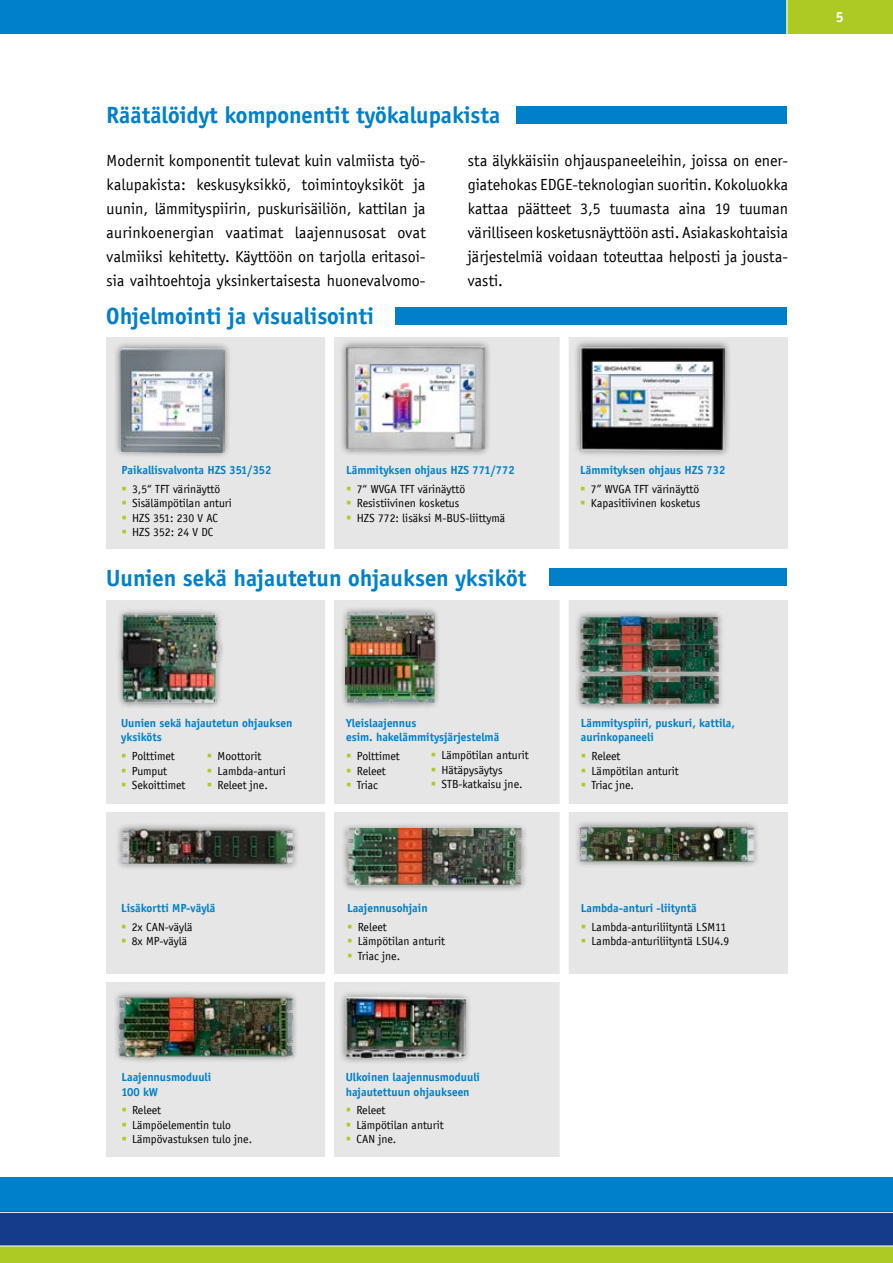
<style>
.page{position:relative;width:893px;height:1263px;background:#fff}
.page>*{position:absolute;margin:0;border:0;box-sizing:border-box;transform-origin:0 0}
.t1{font:700 24px "Officina Sans EF";color:#0080c9}
.t2{font:16.5px/24px "Officina Sans EF";color:#000;text-align:justify}
.t3{font:700 15px "Officina Sans EF";color:#fff}
.t4{font:12px/14.4px "Officina Sans EF";color:#000}
.t5{font:700 12px/14.4px "Officina Sans EF";color:#0080c9}
</style>
<div class="page">
<div style="left:0;top:0;width:893px;height:34px;background:#0080c9"></div>
<div style="left:787px;top:0;width:106px;height:34px;background:#adca24"></div>
<hr style="left:787px;top:0;width:1px;height:35px;background:#fff">
<div style="left:0;top:1178px;width:893px;height:34px;background:#0080c9"></div>
<div style="left:0;top:1213px;width:893px;height:32px;background:#143c8a"></div>
<div style="left:0;top:1246px;width:893px;height:17px;background:#adca24"></div>
<div style="left:107px;top:337px;width:681px;height:211px;background:#e6e6e6"></div>
<div style="left:107px;top:600px;width:681px;height:204px;background:#e6e6e6"></div>
<div style="left:107px;top:812px;width:681px;height:162px;background:#e6e6e6"></div>
<div style="left:107px;top:982px;width:456px;height:175px;background:#e6e6e6"></div>
<div style="left:516px;top:107px;width:271px;height:17px;background:#0080c9"></div>
<div style="left:395px;top:307px;width:392px;height:17px;background:#0080c9"></div>
<div style="left:549px;top:569px;width:238px;height:17px;background:#0080c9"></div>
<div style="left:113px;top:341px;width:119px;height:118px;background:#000;opacity:.5"></div>
<img style="left:120px;top:348px;width:104px;height:104px">
<div style="left:574px;top:340px;width:157px;height:118px;background:#000;opacity:.5"></div>
<img style="left:577px;top:344px;width:147px;height:107px">
<div style="left:573px;top:819px;width:188px;height:49px;background:#000;opacity:.5"></div>
<img style="left:580px;top:826px;width:174px;height:35px">
<div style="left:115px;top:821px;width:185px;height:49px;background:#000;opacity:.5"></div>
<img style="left:120px;top:828px;width:175px;height:36px">
<div style="left:340px;top:822px;width:188px;height:71px;background:#000;opacity:.5"></div>
<img style="left:347px;top:828px;width:175px;height:58px">
<div style="left:325px;top:325px;width:9px;height:236px;background:#fff"></div>
<div style="left:325px;top:594px;width:9px;height:574px;background:#fff"></div>
<div style="left:560px;top:326px;width:9px;height:236px;background:#fff"></div>
<div style="left:560px;top:594px;width:9px;height:574px;background:#fff"></div>
<div style="left:339px;top:339px;width:152px;height:118px;background:#000;opacity:.5"></div>
<img style="left:346px;top:346px;width:138px;height:103px">
<div style="left:115px;top:608px;width:111px;height:102px;background:#000;opacity:.5"></div>
<img style="left:120px;top:608px;width:102px;height:98px">
<div style="left:339px;top:606px;width:102px;height:104px;background:#000;opacity:.5"></div>
<img style="left:346px;top:612px;width:89px;height:90px">
<div style="left:573px;top:669px;width:152px;height:43px;background:#000;opacity:.5"></div>
<img style="left:580px;top:680px;width:138px;height:25px">
<div style="left:573px;top:637px;width:152px;height:43px;background:#000;opacity:.5"></div>
<img style="left:580px;top:653px;width:138px;height:20px">
<div style="left:573px;top:609px;width:152px;height:44px;background:#000;opacity:.5"></div>
<div style="left:338px;top:990px;width:134px;height:74px;background:#000;opacity:.5"></div>
<img style="left:346px;top:997px;width:119px;height:61px">
<div style="left:112px;top:990px;width:186px;height:74px;background:#000;opacity:.5"></div>
<img style="left:119px;top:997px;width:176px;height:61px">
<h1 class="t1" style="left:106px;top:101px;width:396px">Räätälöidyt komponentit työkalupakista</h1>
<p class="t2" style="left:107px;top:148px;width:321px">Modernit komponentit tulevat kuin valmiista työ&shy;kalupakista: keskusyksikkö, toimintoyksiköt ja uunin, lämmityspiirin, puskurisäiliön, kattilan ja aurinkoenergian vaatimat laajennusosat ovat valmiiksi kehitetty. Käyttöön on tarjolla eritasoi&shy;sia vaihtoehtoja yksinkertaisesta huonevalvomo-</p>
<p class="t2" style="left:468px;top:149px;width:322px">sta älykkäisiin ohjauspaneeleihin, joissa on ener&shy;giatehokas EDGE-teknologian suoritin. Kokoluokka kattaa päätteet 3,5 tuumasta aina 19 tuuman värilliseen kosketusnäyttöön asti. Asiakaskohtaisia järjestelmiä voidaan toteuttaa helposti ja jousta&shy;vasti.</p>
<h1 class="t1" style="left:106px;top:301px;width:269px">Ohjelmointi ja visualisointi</h1>
<p class="t3" style="left:836px;top:8px;width:9px">5</p>
<p class="t5" style="left:121px;top:463px;width:152px">Paikallisvalvonta HZS 351/352</p>
<p class="t4" style="left:132px;top:482px;width:101px">3,5“ TFT värinäyttö<br>Sisälämpötilan anturi<br>HZS 351: 230 V AC<br>HZS 352: 24 V DC</p>
<p class="t5" style="left:346px;top:463px;width:170px">Lämmityksen ohjaus HZS 771/772</p>
<p class="t4" style="left:357px;top:482px;width:150px">7“ WVGA TFT värinäyttö<br>Resistiivinen kosketus<br>HZS 772: lisäksi M-BUS-liittymä</p>
<h1 class="t1" style="left:106px;top:563px;width:422px">Uunien sekä hajautetun ohjauksen yksiköt</h1>
<p class="t5" style="left:121px;top:716px;width:173px">Uunien sekä hajautetun ohjauksen yksiköts</p>
<p class="t4" style="left:132px;top:749px;width:55px">Polttimet<br>Pumput<br>Sekoittimet</p>
<p class="t5" style="left:346px;top:716px;width:155px">Yleislaajennus<br>esim. hakelämmitysjärjestelmä</p>
<p class="t4" style="left:357px;top:749px;width:44px">Polttimet<br>Releet<br>Triac</p>
<p class="t4" style="left:218px;top:749px;width:70px">Moottorit<br>Lambda-anturi<br>Releet jne.</p>
<p class="t4" style="left:441px;top:748px;width:89px">Lämpötilan anturit<br>Hätäpysäytys<br>STB-katkaisu jne.</p>
<p class="t5" style="left:121px;top:901px;width:96px">Lisäkortti MP-väylä</p>
<p class="t4" style="left:132px;top:920px;width:62px">2x CAN-väylä<br>8x MP-väylä</p>
<p class="t5" style="left:121px;top:1070px;width:91px">Laajennusmoduuli<br>100 kW</p>
<p class="t4" style="left:132px;top:1103px;width:122px">Releet<br>Lämpöelementin tulo<br>Lämpövastuksen tulo jne.</p>
<p class="t5" style="left:347px;top:901px;width:82px">Laajennusohjain</p>
<p class="t4" style="left:358px;top:920px;width:89px">Releet<br>Lämpötilan anturit<br>Triac jne.</p>
<p class="t5" style="left:346px;top:1070px;width:136px">Ulkoinen laajennusmoduuli hajautettuun ohjaukseen</p>
<p class="t4" style="left:356px;top:1103px;width:89px">Releet<br>Lämpötilan anturit<br>CAN jne.</p>
<p class="t5" style="left:580px;top:462px;width:147px">Lämmityksen ohjaus HZS 732</p>
<p class="t4" style="left:591px;top:481px;width:111px">7” WVGA TFT värinäyttö<br>Kapasitiivinen kosketus</p>
<p class="t5" style="left:581px;top:716px;width:156px">Lämmityspiiri, puskuri, kattila, aurinkopaneeli</p>
<p class="t4" style="left:591px;top:749px;width:89px">Releet<br>Lämpötilan anturit<br>Triac jne.</p>
<p class="t5" style="left:581px;top:901px;width:117px">Lambda-anturi -liityntä</p>
<p class="t4" style="left:591px;top:920px;width:140px">Lambda-anturiliityntä LSM11<br>Lambda-anturiliityntä LSU4.9</p>
</div>
